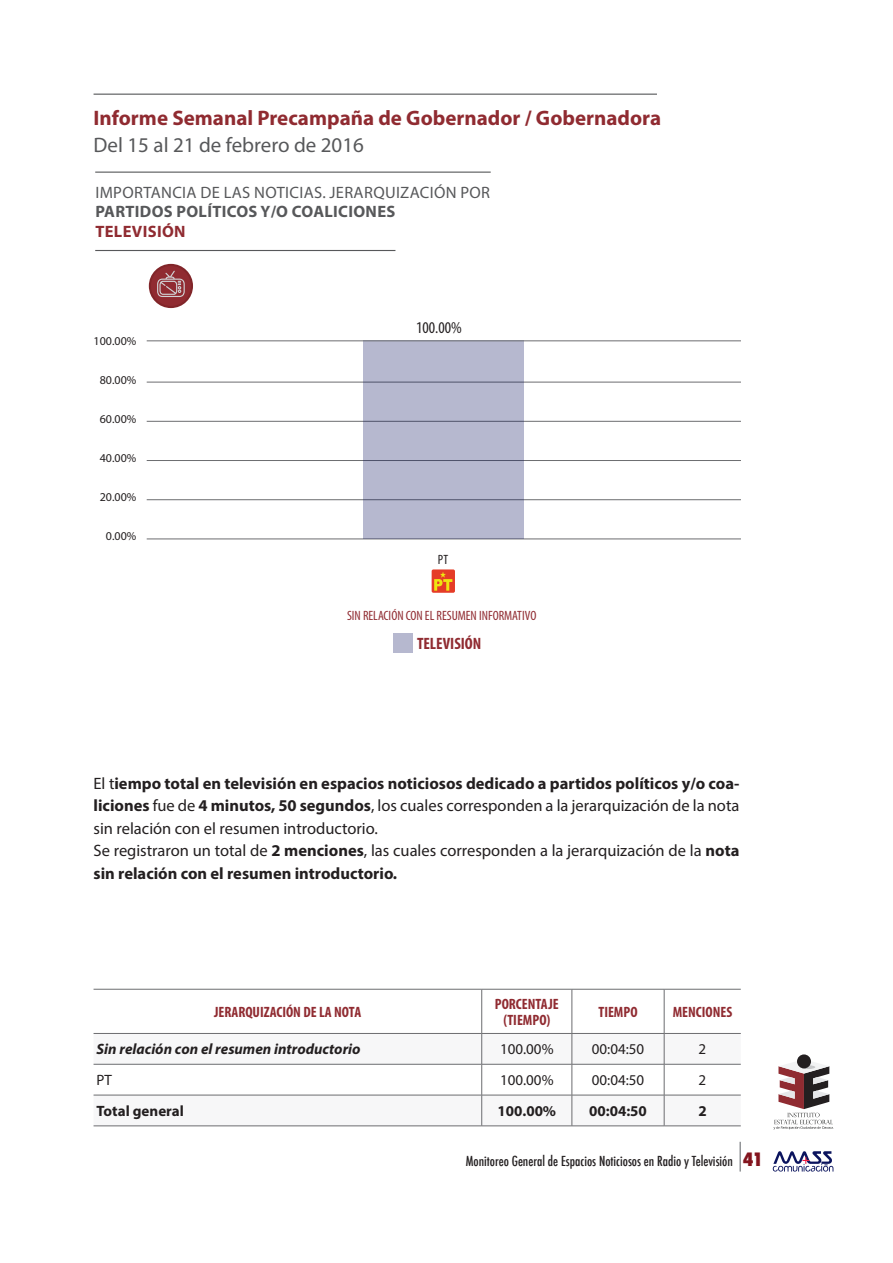
<style>
.page{position:relative;width:893px;height:1263px;background:#fff}
.page>*{position:absolute;margin:0;border:0;box-sizing:border-box;transform-origin:0 0}
.t1{font:700 21px "Myriad Pro";color:#902b31}
.t2{font:21px "Myriad Pro";color:#57585a}
.INTERPRETACIONES{font:700 16.5px/22.5px "Myriad Pro";color:#231f20;text-align:justify}
.INTERPRETACIONES-2{font:16.5px/22.5px "Myriad Pro";color:#231f20}
.Rubro{font:16.5px/19.5px "Myriad Pro";letter-spacing:.02em;color:#57585a}
.t3{font:700 condensed 16.5px "Myriad Pro";color:#902b31}
.Rubro-2{font:700 16.5px "Myriad Pro";letter-spacing:.02em;color:#902b31}
.t4{font:condensed 16.5px "Myriad Pro";color:#231f20}
.t5{font:700 condensed 15px/16.5px "Myriad Pro";color:#902b31;text-align:center}
.t6{font:italic 700 15px "Myriad Pro";color:#231f20}
.t7{font:15px "Myriad Pro";color:#231f20}
.t8{font:700 15px "Myriad Pro";color:#231f20}
.t9{font:500 condensed 13.5px "Futura";color:#231f20}
.t10{font:condensed 13.5px "Myriad Pro";color:#902b31}
.t11{font:condensed 13.5px "Myriad Pro";color:#231f20}
.t12{font:12px "Myriad Pro";color:#231f20}
.s1{font-weight:700}
.s2{font-weight:400}
.s3{font-weight:800;font-size:18px;color:#83141e}
</style>
<div class="page">
<hr style="left:739px;top:1142px;width:2px;height:29px;background:#939598">
<svg style="left:773px;top:1151px;width:60px;height:20px"></svg>
<svg style="left:797px;top:1054px;width:14px;height:14px"></svg>
<svg style="left:773px;top:1059px;width:60px;height:70px"></svg>
<hr style="left:94px;top:94px;width:563px;height:1px;background:#57585a">
<svg style="left:149px;top:264px;width:44px;height:44px"></svg>
<div style="left:151px;top:266px;width:40px;height:40px;background:#902b31;border-radius:50%"></div>
<svg style="left:157px;top:271px;width:28px;height:26px"></svg>
<hr style="left:147px;top:539px;width:594px;height:1px;background:#6c6d70">
<hr style="left:147px;top:460px;width:594px;height:1px;background:#6c6d70">
<hr style="left:147px;top:499px;width:594px;height:1px;background:#6c6d70">
<hr style="left:147px;top:421px;width:594px;height:1px;background:#6c6d70">
<hr style="left:147px;top:382px;width:594px;height:1px;background:#6c6d70">
<div style="left:393px;top:633px;width:20px;height:20px;background:#b6b8cf"></div>
<div style="left:363px;top:341px;width:160px;height:198px;background:#b6b8cf"></div>
<svg style="left:94px;top:1034px;width:647px;height:91px"></svg>
<hr style="left:94px;top:989px;width:388px;height:1px;background:#6c6d70">
<hr style="left:481px;top:989px;width:1px;height:44px;background:#6c6d70">
<hr style="left:482px;top:989px;width:90px;height:1px;background:#6c6d70">
<hr style="left:572px;top:989px;width:1px;height:44px;background:#6c6d70">
<hr style="left:572px;top:989px;width:92px;height:1px;background:#6c6d70">
<hr style="left:664px;top:989px;width:1px;height:44px;background:#6c6d70">
<hr style="left:664px;top:989px;width:77px;height:1px;background:#6c6d70">
<hr style="left:94px;top:1033px;width:388px;height:1px;background:#6c6d70">
<hr style="left:481px;top:1034px;width:1px;height:30px;background:#6c6d70">
<hr style="left:482px;top:1033px;width:90px;height:1px;background:#6c6d70">
<hr style="left:572px;top:1034px;width:1px;height:30px;background:#6c6d70">
<hr style="left:572px;top:1033px;width:92px;height:1px;background:#6c6d70">
<hr style="left:664px;top:1034px;width:1px;height:30px;background:#6c6d70">
<hr style="left:664px;top:1033px;width:77px;height:1px;background:#6c6d70">
<hr style="left:94px;top:1064px;width:388px;height:1px;background:#6c6d70">
<hr style="left:481px;top:1064px;width:1px;height:31px;background:#6c6d70">
<hr style="left:482px;top:1064px;width:90px;height:1px;background:#6c6d70">
<hr style="left:572px;top:1064px;width:1px;height:31px;background:#6c6d70">
<hr style="left:572px;top:1064px;width:92px;height:1px;background:#6c6d70">
<hr style="left:664px;top:1064px;width:1px;height:31px;background:#6c6d70">
<hr style="left:664px;top:1064px;width:77px;height:1px;background:#6c6d70">
<hr style="left:94px;top:1095px;width:388px;height:1px;background:#6c6d70">
<hr style="left:481px;top:1095px;width:1px;height:31px;background:#6c6d70">
<hr style="left:482px;top:1095px;width:90px;height:1px;background:#6c6d70">
<hr style="left:572px;top:1095px;width:1px;height:31px;background:#6c6d70">
<hr style="left:572px;top:1095px;width:92px;height:1px;background:#6c6d70">
<hr style="left:664px;top:1095px;width:1px;height:31px;background:#6c6d70">
<hr style="left:664px;top:1095px;width:77px;height:1px;background:#6c6d70">
<hr style="left:94px;top:1125px;width:388px;height:1px;background:#6c6d70">
<hr style="left:482px;top:1125px;width:90px;height:1px;background:#6c6d70">
<hr style="left:572px;top:1125px;width:92px;height:1px;background:#6c6d70">
<hr style="left:664px;top:1125px;width:77px;height:1px;background:#6c6d70">
<hr style="left:147px;top:341px;width:594px;height:1px;background:#6c6d70">
<hr style="left:95px;top:250px;width:300px;height:1px;background:#57585a">
<hr style="left:95px;top:172px;width:396px;height:1px;background:#57585a">
<div style="left:432px;top:569px;width:23px;height:24px;background:#e53c27;border-radius:2px"></div>
<svg style="left:434px;top:572px;width:18px;height:19px"></svg>
<p class="t1" style="left:94px;top:104px;width:569px">Informe Semanal Precampaña de Gobernador / Gobernadora</p>
<p class="t2" style="left:94px;top:132px;width:272px">Del 15 al 21 de febrero de 2016</p>
<p class="Rubro" style="left:95px;top:182px;width:396px">IMPORTANCIA DE LAS NOTICIAS. JERARQUIZACIÓN POR<br><span class="s1">PARTIDOS POLÍTICOS Y/O COALICIONES</span></p>
<p class="Rubro-2" style="left:95px;top:220px;width:92px">TELEVISIÓN</p>
<p class="t12" style="left:94px;top:333px;width:44px">100.00%</p>
<p class="t12" style="left:100px;top:372px;width:38px">80.00%</p>
<p class="t12" style="left:100px;top:411px;width:38px">60.00%</p>
<p class="t12" style="left:100px;top:450px;width:38px">40.00%</p>
<p class="t12" style="left:100px;top:489px;width:38px">20.00%</p>
<p class="t12" style="left:106px;top:528px;width:32px">0.00%</p>
<p class="t4" style="left:416px;top:318px;width:47px">100.00%</p>
<p class="t11" style="left:438px;top:551px;width:12px">PT</p>
<p class="t10" style="left:347px;top:607px;width:191px">SIN RELACIÓN CON EL RESUMEN INFORMATIVO</p>
<p class="t3" style="left:417px;top:633px;width:66px">TELEVISIÓN</p>
<p class="INTERPRETACIONES" style="left:94px;top:771px;width:647px"><span class="s2">El t</span>iempo total en televisión en espacios noticiosos dedicado a partidos políticos y/o coa&shy;liciones <span class="s2">fue de</span> 4 minutos, 50 segundos<span class="s2">, los cuales corresponden a la jerarquización de la nota sin relación con el resumen introductorio.</span></p>
<p class="INTERPRETACIONES-2" style="left:94px;top:839px;width:647px">Se registraron un total de <span class="s1">2 menciones</span>, las cuales corresponden a la jerarquización de la <span class="s1">nota sin relación con el resumen introductorio.</span></p>
<p class="t5" style="left:214px;top:1003px;width:149px">JERARQUIZACIÓN DE LA NOTA</p>
<p class="t5" style="left:495px;top:995px;width:65px">PORCENTAJE (TIEMPO)</p>
<p class="t5" style="left:598px;top:1003px;width:41px">TIEMPO</p>
<p class="t5" style="left:673px;top:1003px;width:61px">MENCIONES</p>
<p class="t6" style="left:97px;top:1039px;width:265px">Sin relación con el resumen introductorio</p>
<p class="t7" style="left:500px;top:1040px;width:55px">100.00%</p>
<p class="t7" style="left:592px;top:1040px;width:54px">00:04:50</p>
<p class="t7" style="left:699px;top:1040px;width:9px">2</p>
<p class="t7" style="left:97px;top:1071px;width:17px">PT</p>
<p class="t7" style="left:500px;top:1071px;width:55px">100.00%</p>
<p class="t7" style="left:592px;top:1071px;width:54px">00:04:50</p>
<p class="t7" style="left:699px;top:1071px;width:9px">2</p>
<p class="t8" style="left:97px;top:1101px;width:89px">Total general</p>
<p class="t8" style="left:497px;top:1101px;width:60px">100.00%</p>
<p class="t8" style="left:589px;top:1101px;width:59px">00:04:50</p>
<p class="t8" style="left:698px;top:1101px;width:10px">2</p>
<p class="t9" style="left:466px;top:1152px;width:299px">Monitoreo General de Espacios Noticiosos en Radio y Televisión <span class="s3">41</span></p>
</div>
